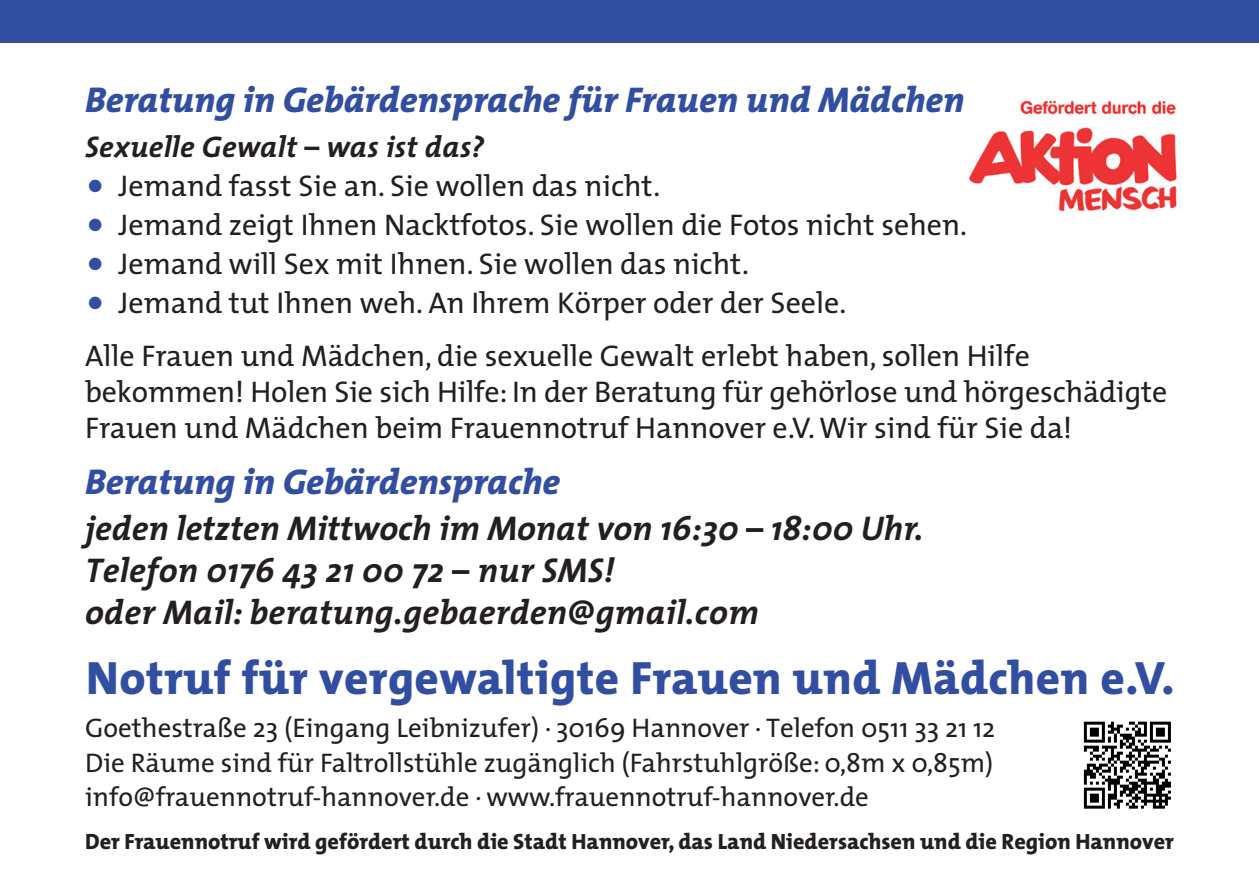
<style>
.page{position:relative;width:1259px;height:893px;background:#fff}
.page>*{position:absolute;margin:0;border:0;box-sizing:border-box;transform-origin:0 0}
.t1{font:800 47.1px "The Mix";letter-spacing:.01em;color:#324ea1}
.t2{font:italic 800 36px "The Mix";color:#324ea1}
.t3{font:italic 700 34.5px/42px "The Mix";letter-spacing:.01em;color:#231f20}
.t4{font:30px/39px "The Mix";color:#231f20}
.t5{font:italic 700 30px "The Mix";letter-spacing:.01em;color:#231f20}
.t6{font:27px/34.5px "The Mix";color:#231f20;text-align:justify}
.t7{font:800 22.2px "The Mix";color:#231f20}
</style>
<div class="page">
<div style="left:0;top:0;width:1259px;height:43px;background:#324ea1"></div>
<svg style="left:1083px;top:721px;width:88px;height:88px"></svg>
<svg style="left:1084px;top:722px;width:87px;height:87px"></svg>
<img style="left:969px;top:100px;width:208px;height:111px">
<p class="t2" style="left:85px;top:79px;width:881px">Beratung in Gebärdensprache für Frauen und Mädchen</p>
<p class="t5" style="left:85px;top:121px;width:401px">Sexuelle Gewalt – was ist das?</p>
<p class="t4" style="left:119px;top:165px;width:850px">Jemand fasst Sie an. Sie wollen das nicht.<br>Jemand zeigt Ihnen Nacktfotos. Sie wollen die Fotos nicht sehen.<br>Jemand will Sex mit Ihnen. Sie wollen das nicht.<br>Jemand tut Ihnen weh. An Ihrem Körper oder der Seele.</p>
<p class="t4" style="left:85px;top:336px;width:1084px;line-height:36px">Alle Frauen und Mädchen, die sexuelle Gewalt erlebt haben, sollen Hilfe bekommen! Holen Sie sich Hilfe: In der Beratung für gehörlose und hörgeschädigte<br>Frauen und Mädchen beim Frauennotruf Hannover e.V. Wir sind für Sie da!</p>
<p class="t2" style="left:85px;top:461px;width:476px">Beratung in Gebärdensprache</p>
<p class="t3" style="left:85px;top:506px;width:840px">jeden letzten Mittwoch im Monat von 16:30 – 18:00 Uhr.<br>Telefon 0176 43 21 00 72 – nur SMS!<br>oder Mail: beratung.gebaerden@gmail.com</p>
<h1 class="t1" style="left:86px;top:651px;width:1090px">Notruf für vergewaltigte Frauen und Mädchen e.V.</h1>
<p class="t6" style="left:85px;top:710px;width:911px">Goethestraße 23 (Eingang Leibnizufer) . 30169 Hannover . Telefon 0511 33 21 12<br>Die Räume sind für Faltrollstühle zugänglich (Fahrstuhlgröße: 0,8m x 0,85m) info@frauennotruf-hannover.de . www.frauennotruf-hannover.de</p>
<p class="t7" style="left:85px;top:829px;width:1090px">Der Frauennotruf wird gefördert durch die Stadt Hannover, das Land Niedersachsen und die Region Hannover</p>
</div>
